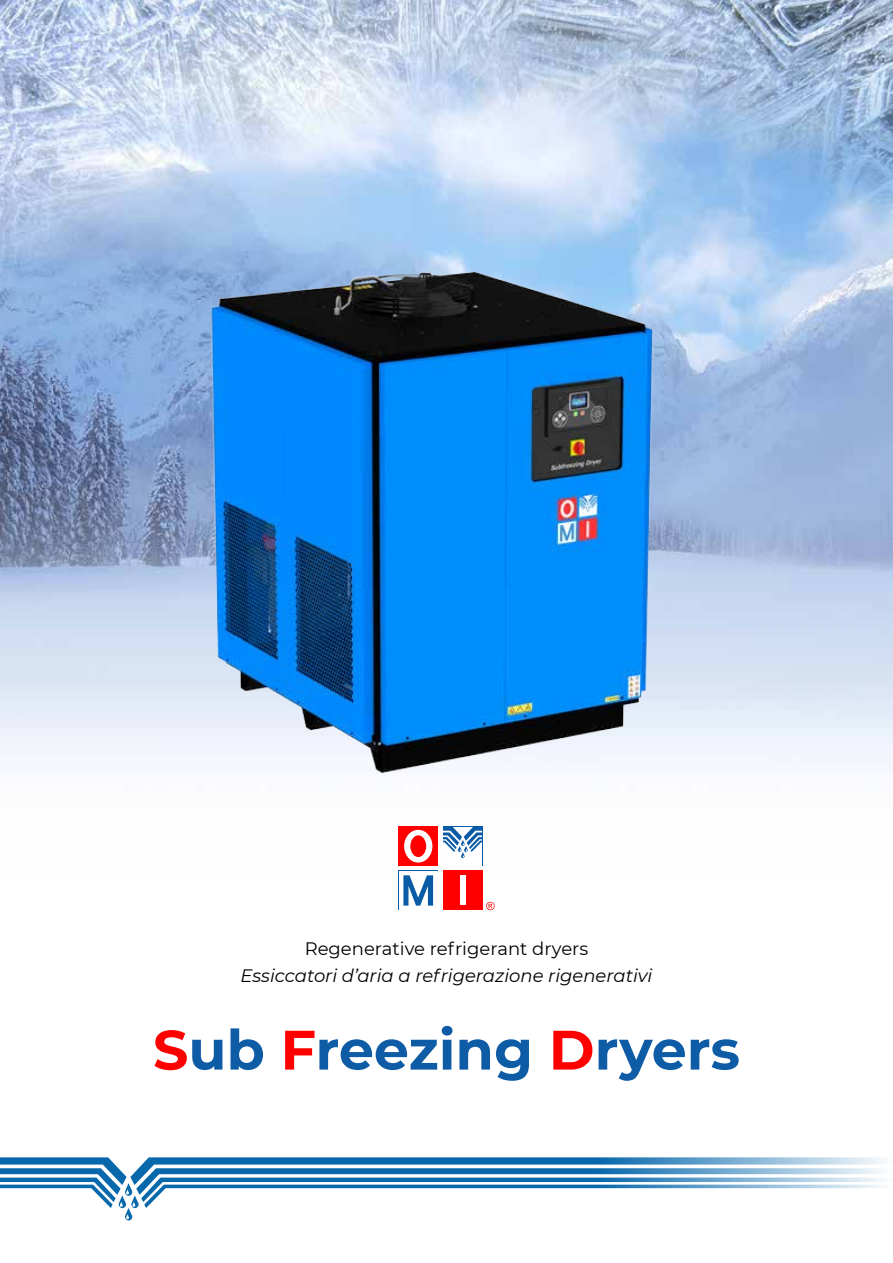
<style>
.page{position:relative;width:893px;height:1263px;background:#fff}
.page>*{position:absolute;margin:0;border:0;box-sizing:border-box;transform-origin:0 0}
.t1{font:700 55.5px "Montserrat";color:#0f5ca6}
.t2{font:italic 18px "Montserrat";color:#000}
.t3{font:18px "Montserrat";color:#000}
.s1{color:#f00}
</style>
<div class="page">
<img style="left:0;top:0;width:893px;height:871px">
<img style="left:172px;top:266px;width:521px;height:516px">
<div style="left:398px;top:826px;width:40px;height:40px;background:#f00"></div>
<div style="left:404px;top:830px;width:28px;height:32px;background:#fff;border-radius:50%"></div>
<div style="left:410px;top:835px;width:16px;height:22px;background:#f00;border-radius:50%"></div>
<div style="left:443px;top:871px;width:40px;height:39px;background:#f00"></div>
<div style="left:460px;top:875px;width:5px;height:30px;background:#fff"></div>
<svg style="left:398px;top:871px;width:1px;height:39px"></svg>
<svg style="left:403px;top:875px;width:30px;height:31px"></svg>
<svg style="left:443px;top:858px;width:40px;height:8px"></svg>
<div style="left:444px;top:827px;width:38px;height:38px;background:#fff"></div>
<svg style="left:443px;top:826px;width:40px;height:32px"></svg>
<svg style="left:486px;top:901px;width:9px;height:9px"></svg>
<svg style="left:0;top:1157px;width:883px;height:63px"></svg>
<p class="t3" style="left:305px;top:936px;width:285px">Regenerative refrigerant dryers</p>
<p class="t2" style="left:241px;top:963px;width:413px">Essiccatori d’aria a refrigerazione rigenerativi</p>
<h1 class="t1" style="left:153px;top:1010px;width:588px"><span class="s1">S</span>ub <span class="s1">F</span>reezing <span class="s1">D</span>ryers</h1>
</div>
